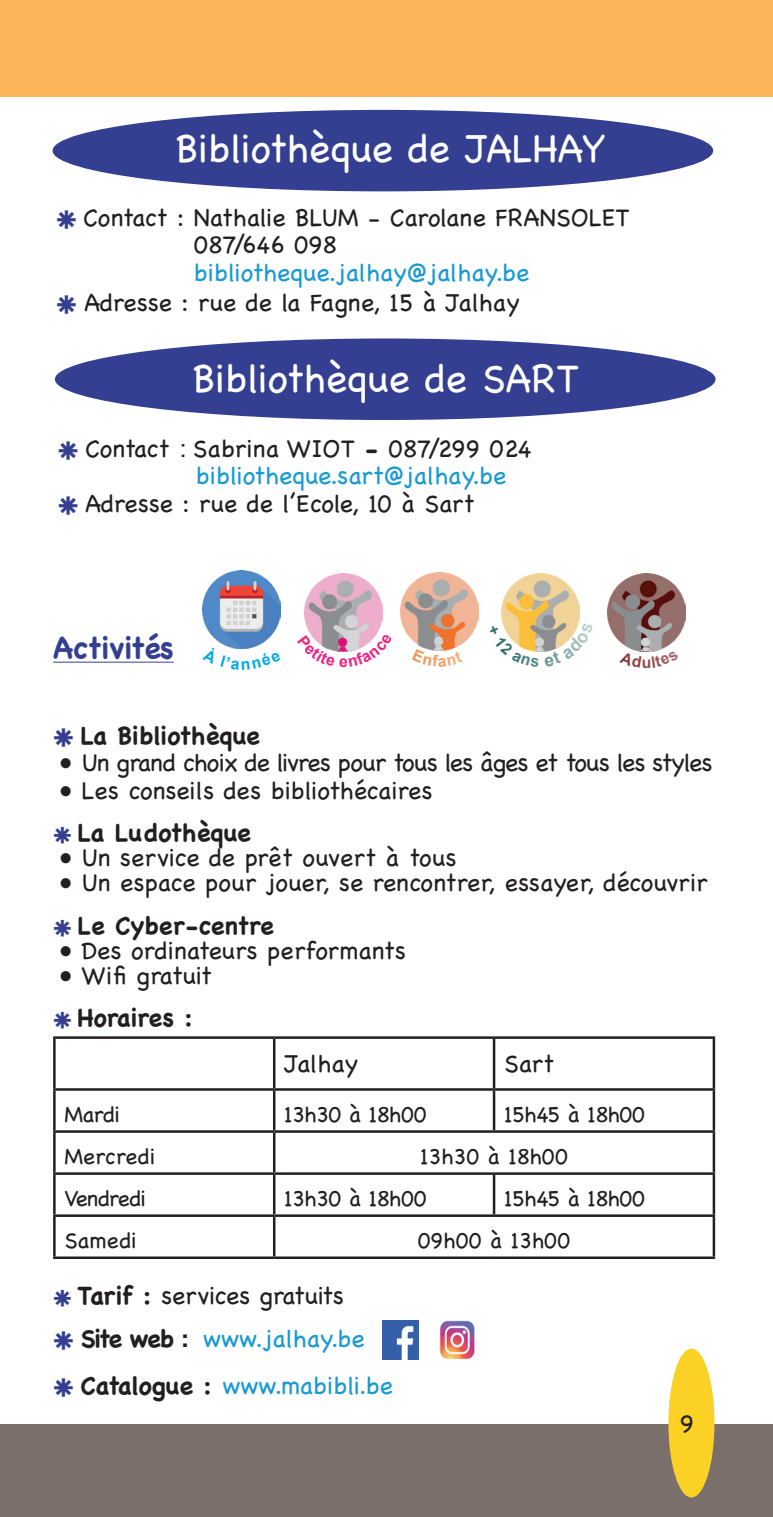
<style>
.page{position:relative;width:773px;height:1517px;background:#fff}
.page>*{position:absolute;margin:0;border:0;box-sizing:border-box;transform-origin:0 0}
.t1{font:40px "Chalkboard";color:#fff}
.t2{font:700 30px "Chalkboard";letter-spacing:-.01em;color:#343f91}
.t3{font:25px/42.5px "Chalkboard";color:#231f20}
.t4{font:25px "Chalkboard";color:#1a9ad2}
.t5{font:25px "Chalkboard";letter-spacing:-.04em;color:#231f20}
.t6{font:700 25px "Chalkboard";color:#231f20}
.t7{font:22.5px "Chalkboard";letter-spacing:-.02em;color:#231f20}
.t8{font:22.5px "Chalkboard";color:#231f20}
.t9{font:22.5px "Chalkboard";letter-spacing:-.04em;color:#231f20}
.s1{font-family:"Helvetica";font-weight:700;color:#343f91}
.s2{color:#1a9ad2}
.s3{font-family:"Helvetica"}
.s4{font-weight:700}
.s5{font-family:"Helvetica";color:#343f91}
.s6{font-family:"Helvetica";font-weight:700;font-size:22.5px;color:#343f91}
.s7{font-family:"Helvetica";font-weight:700}
.s8{font-weight:700;color:#231f20}
</style>
<div class="page">
<div style="left:0;top:1424px;width:772px;height:93px;background:#7a6f6b"></div>
<div style="left:668px;top:1348px;width:46px;height:149px;background:#fcd125;border-radius:50%"></div>
<div style="left:55px;top:338px;width:660px;height:82px;background:#343f91;border-radius:50%"></div>
<div style="left:53px;top:110px;width:660px;height:81px;background:#343f91;border-radius:50%"></div>
<img style="left:203px;top:570px;width:78px;height:76px">
<img style="left:304px;top:574px;width:78px;height:59px">
<img style="left:401px;top:572px;width:77px;height:77px">
<img style="left:501px;top:573px;width:78px;height:50px">
<img style="left:607px;top:573px;width:78px;height:77px">
<hr style="left:53px;top:662px;width:121px;height:1px;background:#343f91">
<hr style="left:53px;top:1036px;width:221px;height:3px;background:#231f20">
<hr style="left:53px;top:1039px;width:3px;height:49px;background:#231f20">
<hr style="left:274px;top:1036px;width:220px;height:3px;background:#231f20">
<hr style="left:273px;top:1039px;width:2px;height:49px;background:#231f20">
<hr style="left:494px;top:1036px;width:221px;height:3px;background:#231f20">
<hr style="left:492px;top:1039px;width:3px;height:49px;background:#231f20">
<hr style="left:712px;top:1039px;width:3px;height:49px;background:#231f20">
<hr style="left:53px;top:1088px;width:221px;height:2px;background:#231f20">
<hr style="left:53px;top:1090px;width:3px;height:40px;background:#231f20">
<hr style="left:274px;top:1088px;width:220px;height:2px;background:#231f20">
<hr style="left:273px;top:1090px;width:2px;height:40px;background:#231f20">
<hr style="left:494px;top:1088px;width:221px;height:2px;background:#231f20">
<hr style="left:492px;top:1090px;width:3px;height:40px;background:#231f20">
<hr style="left:712px;top:1090px;width:3px;height:40px;background:#231f20">
<hr style="left:53px;top:1130px;width:221px;height:2px;background:#231f20">
<hr style="left:53px;top:1132px;width:3px;height:40px;background:#231f20">
<hr style="left:274px;top:1130px;width:220px;height:2px;background:#231f20">
<hr style="left:273px;top:1132px;width:2px;height:40px;background:#231f20">
<hr style="left:494px;top:1130px;width:221px;height:2px;background:#231f20">
<hr style="left:712px;top:1132px;width:3px;height:40px;background:#231f20">
<hr style="left:53px;top:1172px;width:221px;height:3px;background:#231f20">
<hr style="left:53px;top:1175px;width:3px;height:39px;background:#231f20">
<hr style="left:274px;top:1172px;width:220px;height:3px;background:#231f20">
<hr style="left:273px;top:1175px;width:2px;height:39px;background:#231f20">
<hr style="left:494px;top:1172px;width:221px;height:3px;background:#231f20">
<hr style="left:492px;top:1175px;width:3px;height:39px;background:#231f20">
<hr style="left:712px;top:1175px;width:3px;height:39px;background:#231f20">
<hr style="left:53px;top:1214px;width:221px;height:3px;background:#231f20">
<hr style="left:53px;top:1217px;width:3px;height:39px;background:#231f20">
<hr style="left:274px;top:1214px;width:220px;height:3px;background:#231f20">
<hr style="left:273px;top:1217px;width:2px;height:39px;background:#231f20">
<hr style="left:494px;top:1214px;width:221px;height:3px;background:#231f20">
<hr style="left:712px;top:1217px;width:3px;height:39px;background:#231f20">
<hr style="left:53px;top:1256px;width:221px;height:3px;background:#231f20">
<hr style="left:274px;top:1256px;width:220px;height:3px;background:#231f20">
<hr style="left:494px;top:1256px;width:221px;height:3px;background:#231f20">
<img style="left:383px;top:1320px;width:35px;height:39px">
<img style="left:439px;top:1320px;width:36px;height:40px">
<div style="left:0;top:0;width:772px;height:96px;background:#fbb558"></div>
<svg style="left:226px;top:646px;width:31px;height:3px"></svg>
<svg style="left:427px;top:649px;width:25px;height:2px"></svg>
<svg style="left:502px;top:623px;width:77px;height:29px"></svg>
<svg style="left:634px;top:650px;width:25px;height:2px"></svg>
<svg style="left:310px;top:633px;width:67px;height:19px"></svg>
<h1 class="t1" style="left:175px;top:125px;width:432px">Bibliothèque de JALHAY</h1>
<p class="t3" style="left:194px;top:204px;width:437px;line-height:27.5px;text-indent:-138px"><span class="s1">⁕</span> Contact : Nathalie BLUM - Carolane FRANSOLET<br>087/646 098</p>
<p class="t3" style="left:56px;top:257px;width:474px;line-height:30px;text-indent:138px"><span class="s2">bibliotheque.jalhay@jalhay.be </span><span class="s1">⁕</span> Adresse : rue de la Fagne, 15 à Jalhay</p>
<h1 class="t1" style="left:192px;top:354px;width:388px">Bibliothèque de SART</h1>
<p class="t3" style="left:58px;top:427px;width:475px"><span class="s1">⁕</span> Contact <span class="s3">:</span> Sabrina WIOT <span class="s4">-</span> 087/299 024</p>
<p class="t4" style="left:196px;top:461px;width:312px">bibliotheque.sart@jalhay.be</p>
<p class="t3" style="left:58px;top:482px;width:418px"><span class="s1">⁕</span> Adresse : rue de l’Ecole, 10 à Sart</p>
<p class="t2" style="left:53px;top:630px;width:122px">Activités</p>
<p class="t6" style="left:53px;top:720px;width:208px"><span class="s5">⁕</span> La Bibliothèque</p>
<p class="t5" style="left:60px;top:748px;width:653px">• Un grand choix de livres pour tous les âges et tous les styles</p>
<p class="t3" style="left:53px;top:769px;width:381px">• Les conseils des bibliothécaires <span class="s6">⁕</span> <span class="s4">La Ludothèque</span></p>
<p class="t3" style="left:60px;top:836px;width:398px">• Un service de prêt ouvert à tous</p>
<p class="t3" style="left:53px;top:861px;width:655px">• Un espace pour jouer, se rencontrer, essayer, découvrir <span class="s6">⁕</span> <span class="s4">Le Cyber-centre</span></p>
<p class="t3" style="left:60px;top:929px;width:347px">• Des ordinateurs performants</p>
<p class="t3" style="left:53px;top:954px;width:160px">• Wifi gratuit <span class="s6">⁕</span> <span class="s4">Horaires :</span></p>
<p class="t3" style="left:284px;top:1042px;width:76px">Jalhay</p>
<p class="t3" style="left:504px;top:1042px;width:52px">Sart</p>
<p class="t7" style="left:64px;top:1100px;width:57px">Mardi</p>
<p class="t7" style="left:284px;top:1100px;width:144px">13h30 à 18h00</p>
<p class="t7" style="left:504px;top:1100px;width:142px">15h45 à 18h00</p>
<p class="t8" style="left:64px;top:1142px;width:93px">Mercredi</p>
<p class="t8" style="left:420px;top:1142px;width:149px">13h30 à 18h00</p>
<p class="t9" style="left:64px;top:1184px;width:83px">Vendredi</p>
<p class="t7" style="left:284px;top:1184px;width:144px">13h30 à 18h00</p>
<p class="t7" style="left:504px;top:1184px;width:142px">15h45 à 18h00</p>
<p class="t7" style="left:64px;top:1226px;width:74px">Samedi</p>
<p class="t8" style="left:417px;top:1226px;width:154px">09h00 à 13h00</p>
<p class="t3" style="left:53px;top:1274px;width:313px"><span class="s6">⁕</span> <span class="s4">Tarif :</span> services gratuits <span class="s1">⁕</span> <span class="s4">Site web</span> <span class="s7">:</span> <span class="s2">www.jalhay.be</span></p>
<p class="t4" style="left:53px;top:1370px;width:341px"><span class="s1">⁕</span> <span class="s8">Catalogue :</span> www.mabibli.be</p>
<p class="t3" style="left:679px;top:1401px;width:16px">9</p>
</div>
